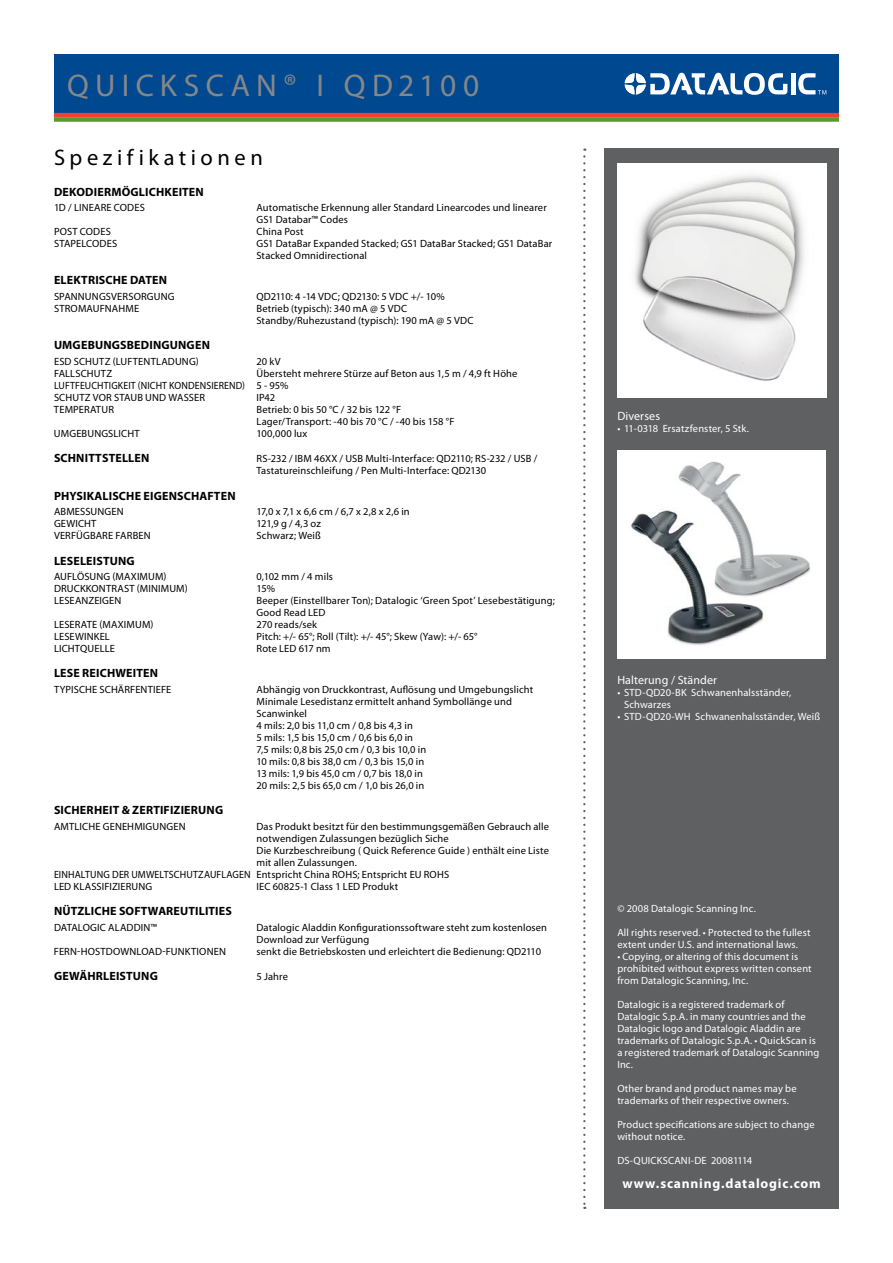
<style>
.page{position:relative;width:893px;height:1263px;background:#fff}
.page>*{position:absolute;margin:0;border:0;box-sizing:border-box;transform-origin:0 0}
.t1{font:31.5px "Myriad Pro";letter-spacing:.18em;color:#858789}
.t2{font:31.5px "Myriad Pro";letter-spacing:.2em;color:#858789}
.t3{font:22.5px "Myriad Pro";letter-spacing:.2em;color:#000}
.t4{font:700 13.5px "Myriad Pro";letter-spacing:.06em;color:#fff}
.t5{font:700 12px "Myriad Pro";letter-spacing:.015em;color:#000}
.t6{font:12px "Myriad Pro";letter-spacing:.01em;color:#fff}
.t7{font:10.5px/12px "Myriad Pro";letter-spacing:.01em;color:#000}
.t8{font:10.5px/12px "Myriad Pro";letter-spacing:.01em;color:#fff}
.t9{font:10.5px "Myriad Pro";letter-spacing:.01em;color:#000;scale:.95 1}
.t10{font:10.5px "Myriad Pro";letter-spacing:.01em;color:#000;scale:.94 1}
.t11{font:10.5px "Myriad Pro";letter-spacing:-.02em;color:#000}
</style>
<div class="page">
<div style="left:604px;top:148px;width:235px;height:1061px;background:#5f6062"></div>
<svg style="left:583px;top:149px;width:2px;height:1060px"></svg>
<div style="left:54px;top:54px;width:785px;height:59px;background:#004990"></div>
<hr style="left:54px;top:113px;width:785px;height:4px;background:#ef4135">
<div style="left:54px;top:117px;width:785px;height:5px;background:#5d9732"></div>
<hr style="left:791px;top:73px;width:4px;height:21px;background:#fff">
<svg style="left:625px;top:73px;width:162px;height:22px"></svg>
<svg style="left:798px;top:73px;width:28px;height:21px"></svg>
<img style="left:617px;top:163px;width:209px;height:235px">
<img style="left:617px;top:450px;width:208px;height:208px">
<h1 class="t2" style="left:67px;top:66px;width:49px">Quick</h1>
<h1 class="t1" style="left:184px;top:66px;width:297px">Sca n® I QD2100</h1>
<h2 class="t3" style="left:54px;top:144px;width:210px">Spezifikationen</h2>
<p class="t5" style="left:54px;top:184px;width:151px">DEKODI ERMÖGLICHKEITEN</p>
<p class="t7" style="left:54px;top:201px;width:42px">1D / lineare</p>
<p class="t7" style="left:114px;top:201px;width:12px">Codes</p>
<p class="t7" style="left:257px;top:201px;width:292px">Automatische Erkennung aller Standard Linearcodes und linearer<br>GS1 Databar™ Codes</p>
<p class="t7" style="left:54px;top:225px;width:13px">Post</p>
<p class="t7" style="left:80px;top:225px;width:12px">Codes</p>
<p class="t7" style="left:257px;top:225px;width:49px">China Post</p>
<p class="t7" style="left:54px;top:237px;width:12px">Stapelcodes</p>
<p class="t7" style="left:256px;top:237px;width:297px">GS1 DataBar Expanded Stacked; GS1 DataBar Stacked; GS1 DataBar<br>Stacked Omnidirectional</p>
<p class="t5" style="left:54px;top:273px;width:115px">ELEKTRISCHE DATEN</p>
<p class="t7" style="left:54px;top:290px;width:53px">Spannungsversorgu</p>
<p class="t7" style="left:161px;top:290px;width:12px">ng</p>
<p class="t11" style="left:257px;top:290px;width:190px">QD2110: 4 -14 VDC; QD2130: 5 VDC +/- 10%</p>
<p class="t7" style="left:54px;top:302px;width:13px">Stromauf</p>
<p class="t7" style="left:105px;top:302px;width:14px">nahme</p>
<p class="t7" style="left:256px;top:302px;width:219px">Betrieb (typisch): 340 mA @ 5 VDC<br>Standby/Ruhezustand (typisch): 190 mA @ 5 VDC</p>
<p class="t5" style="left:54px;top:337px;width:157px">UMGEBUNGSBEDINGUNGEN</p>
<p class="t7" style="left:54px;top:355px;width:33px">ESD Schutz</p>
<p class="t7" style="left:113px;top:355px;width:15px">(Lufte</p>
<p class="t7" style="left:144px;top:355px;width:15px">ntladu</p>
<p class="t7" style="left:182px;top:355px;width:18px">ng)</p>
<p class="t7" style="left:257px;top:355px;width:25px">20 kV</p>
<p class="t7" style="left:54px;top:367px;width:12px">Fallschutz</p>
<p class="t7" style="left:257px;top:367px;width:262px">Übersteht mehrere Stürze auf Beton aus 1,5 m / 4,9 ft Höhe</p>
<p class="t10" style="left:54px;top:379px;width:12px">Luftfeuchtigkeit</p>
<p class="t10" style="left:138px;top:379px;width:17px">(nicht</p>
<p class="t10" style="left:169px;top:379px;width:46px">kondensiere</p>
<p class="t10" style="left:229px;top:379px;width:65px">nd) 5 - 95%</p>
<p class="t7" style="left:54px;top:391px;width:13px">Schutz</p>
<p class="t7" style="left:93px;top:391px;width:8px">vor</p>
<p class="t7" style="left:114px;top:391px;width:13px">Staub</p>
<p class="t7" style="left:145px;top:391px;width:38px">und Wasser</p>
<p class="t7" style="left:256px;top:391px;width:20px">IP42</p>
<p class="t7" style="left:54px;top:403px;width:12px">Temperatur</p>
<p class="t7" style="left:256px;top:403px;width:200px">Betrieb: 0 bis 50 °C / 32 bis 122 °F<br>Lager/Transport: -40 bis 70 °C / -40 bis 158 °F</p>
<p class="t7" style="left:54px;top:427px;width:15px">Umgebu</p>
<p class="t7" style="left:94px;top:427px;width:13px">ngslicht</p>
<p class="t7" style="left:256px;top:427px;width:52px">100,000 lux</p>
<p class="t5" style="left:54px;top:450px;width:97px">SCHNITTSTELLEN</p>
<p class="t7" style="left:256px;top:452px;width:282px">RS-232 / IBM 46XX / USB Multi-Interface: QD2110; RS-232 / USB /<br>Tastatureinschleifung / Pen Multi-Interface: QD2130</p>
<p class="t5" style="left:54px;top:488px;width:183px">PHYSIKALISCHE EIGENSCHAFTEN</p>
<p class="t7" style="left:54px;top:505px;width:14px">Abmessu</p>
<p class="t7" style="left:98px;top:505px;width:28px">ngen</p>
<p class="t7" style="left:257px;top:505px;width:155px">17,0 x 7,1 x 6,6 cm / 6,7 x 2,8 x 2,6 in</p>
<p class="t7" style="left:54px;top:517px;width:13px">Gewicht</p>
<p class="t7" style="left:257px;top:517px;width:66px">121,9 g / 4,3 oz</p>
<p class="t7" style="left:54px;top:529px;width:13px">Verfügbare</p>
<p class="t7" style="left:116px;top:529px;width:12px">Farbe</p>
<p class="t7" style="left:144px;top:529px;width:8px">n</p>
<p class="t7" style="left:257px;top:529px;width:66px">Schwarz; Weiß</p>
<p class="t5" style="left:54px;top:553px;width:82px">LESELEISTUNG</p>
<p class="t7" style="left:54px;top:570px;width:78px">Auflösu ng (Maximum</p>
<p class="t7" style="left:163px;top:570px;width:4px">)</p>
<p class="t7" style="left:257px;top:570px;width:78px">0,102 mm / 4 mils</p>
<p class="t7" style="left:54px;top:582px;width:15px">Druckko</p>
<p class="t7" style="left:99px;top:582px;width:14px">ntrast</p>
<p class="t7" style="left:137px;top:582px;width:29px">(Minimum</p>
<p class="t7" style="left:185px;top:582px;width:4px">)</p>
<p class="t7" style="left:257px;top:582px;width:20px">15%</p>
<p class="t7" style="left:54px;top:594px;width:12px">Lesea</p>
<p class="t7" style="left:82px;top:594px;width:13px">nzeige</p>
<p class="t7" style="left:115px;top:594px;width:8px">n</p>
<p class="t7" style="left:257px;top:594px;width:300px">Beeper (Einstellbarer Ton); Datalogic ‘Green Spot’ Lesebestätigung;<br>Good Read LED</p>
<p class="t7" style="left:54px;top:618px;width:12px">Leserate</p>
<p class="t7" style="left:100px;top:618px;width:19px">(Maximum</p>
<p class="t7" style="left:150px;top:618px;width:4px">)</p>
<p class="t7" style="left:257px;top:618px;width:62px">270 reads/sek</p>
<p class="t7" style="left:54px;top:630px;width:12px">Lesewi</p>
<p class="t7" style="left:87px;top:630px;width:12px">nkel</p>
<p class="t7" style="left:257px;top:630px;width:223px">Pitch: +/- 65°; Roll (Tilt): +/- 45°; Skew (Yaw): +/- 65°</p>
<p class="t7" style="left:54px;top:642px;width:12px">Lichtquelle</p>
<p class="t7" style="left:257px;top:642px;width:76px">Rote LED 617 nm</p>
<p class="t5" style="left:54px;top:666px;width:106px">LESE REICHWEITEN</p>
<p class="t7" style="left:54px;top:683px;width:13px">Typische</p>
<p class="t7" style="left:100px;top:683px;width:54px">Schärfentiefe</p>
<p class="t7" style="left:257px;top:683px;width:278px">Abhängig von Druckkontrast, Auflösung und Umgebungslicht Minimale Lesedistanz ermittelt anhand Symbollänge und Scanwinkel<br>4 mils: 2,0 bis 11,0 cm / 0,8 bis 4,3 in<br>5 mils: 1,5 bis 15,0 cm / 0,6 bis 6,0 in<br>7,5 mils: 0,8 bis 25,0 cm / 0,3 bis 10,0 in<br>10 mils: 0,8 bis 38,0 cm / 0,3 bis 15,0 in<br>13 mils: 1,9 bis 45,0 cm / 0,7 bis 18,0 in<br>20 mils: 2,5 bis 65,0 cm / 1,0 bis 26,0 in</p>
<p class="t5" style="left:54px;top:802px;width:171px">SICHERHEIT &amp; ZERTIFIZIERUNG</p>
<p class="t7" style="left:54px;top:820px;width:14px">Amtliche</p>
<p class="t7" style="left:103px;top:820px;width:27px">Genehmigu</p>
<p class="t7" style="left:159px;top:820px;width:28px">ngen</p>
<p class="t7" style="left:257px;top:820px;width:294px">Das Produkt besitzt für den bestimmungsgemäßen Gebrauch alle notwendigen Zulassungen bezüglich Siche<br>Die Kurzbeschreibung ( Quick Reference Guide ) enthält eine Liste mit allen Zulassungen.</p>
<p class="t9" style="left:54px;top:868px;width:22px">Einhaltu</p>
<p class="t9" style="left:97px;top:868px;width:23px">ng der</p>
<p class="t9" style="left:131px;top:868px;width:15px">Umweltschutzauflage</p>
<p class="t9" style="left:244px;top:868px;width:217px">n Entspricht China ROHS; Entspricht EU ROHS</p>
<p class="t7" style="left:54px;top:880px;width:32px">LED Klassifizieru</p>
<p class="t7" style="left:138px;top:880px;width:12px">ng</p>
<p class="t7" style="left:257px;top:880px;width:143px">IEC 60825-1 Class 1 LED Produkt</p>
<p class="t5" style="left:54px;top:903px;width:179px">NÜTZLICHE SOFTWAREUTILITIES</p>
<p class="t7" style="left:54px;top:921px;width:14px">Datalogic</p>
<p class="t7" style="left:108px;top:921px;width:13px">Aladdi</p>
<p class="t7" style="left:144px;top:921px;width:15px">n™</p>
<p class="t7" style="left:256px;top:921px;width:292px">Datalogic Aladdin Konfigurationssoftware steht zum kostenlosen<br>Download zur Verfügung</p>
<p class="t7" style="left:54px;top:945px;width:42px">Fern-Hostdow</p>
<p class="t7" style="left:129px;top:945px;width:15px">nload</p>
<p class="t7" style="left:162px;top:945px;width:29px">-Funktio</p>
<p class="t7" style="left:207px;top:945px;width:21px">nen</p>
<p class="t7" style="left:256px;top:945px;width:286px">senkt die Betriebskosten und erleichtert die Bedienung: QD2110</p>
<p class="t5" style="left:54px;top:968px;width:105px">GEWÄHRLEISTUNG</p>
<p class="t7" style="left:256px;top:970px;width:33px">5 Jahre</p>
<p class="t6" style="left:617px;top:409px;width:44px">Diverses</p>
<p class="t8" style="left:617px;top:422px;width:133px">• 11-0318 Ersatzfenster, 5 Stk.</p>
<p class="t6" style="left:617px;top:673px;width:101px">Halterung / Ständer</p>
<p class="t8" style="left:624px;top:686px;width:169px;text-indent:-7px">• STD-QD20-BK Schwanenhalsständer,<br>Schwarzes</p>
<p class="t8" style="left:617px;top:710px;width:204px">• STD-QD20-WH Schwanenhalsständer, Weiß</p>
<p class="t8" style="left:617px;top:902px;width:140px">© 2008 Datalogic Scanning Inc.</p>
<p class="t8" style="left:617px;top:926px;width:195px">All rights reserved. • Protected to the fullest extent under U.S. and international laws.</p>
<p class="t8" style="left:617px;top:950px;width:196px">• Copying, or altering of this document is prohibited without express written consent from Datalogic Scanning, Inc.</p>
<p class="t8" style="left:617px;top:998px;width:204px">Datalogic is a registered trademark of Datalogic S.p.A. in many countries and the Datalogic logo and Datalogic Aladdin are trademarks of Datalogic S.p.A. • QuickScan is a registered trademark of Datalogic Scanning Inc.</p>
<p class="t8" style="left:617px;top:1082px;width:181px">Other brand and product names may be trademarks of their respective owners.</p>
<p class="t8" style="left:617px;top:1118px;width:199px">Product specifications are subject to change without notice.</p>
<p class="t8" style="left:617px;top:1154px;width:136px">DS-QUICKSCANI-DE 20081114</p>
<p class="t4" style="left:622px;top:1175px;width:200px">WWW.SCANNING.DATALOGIC.COM</p>
</div>
